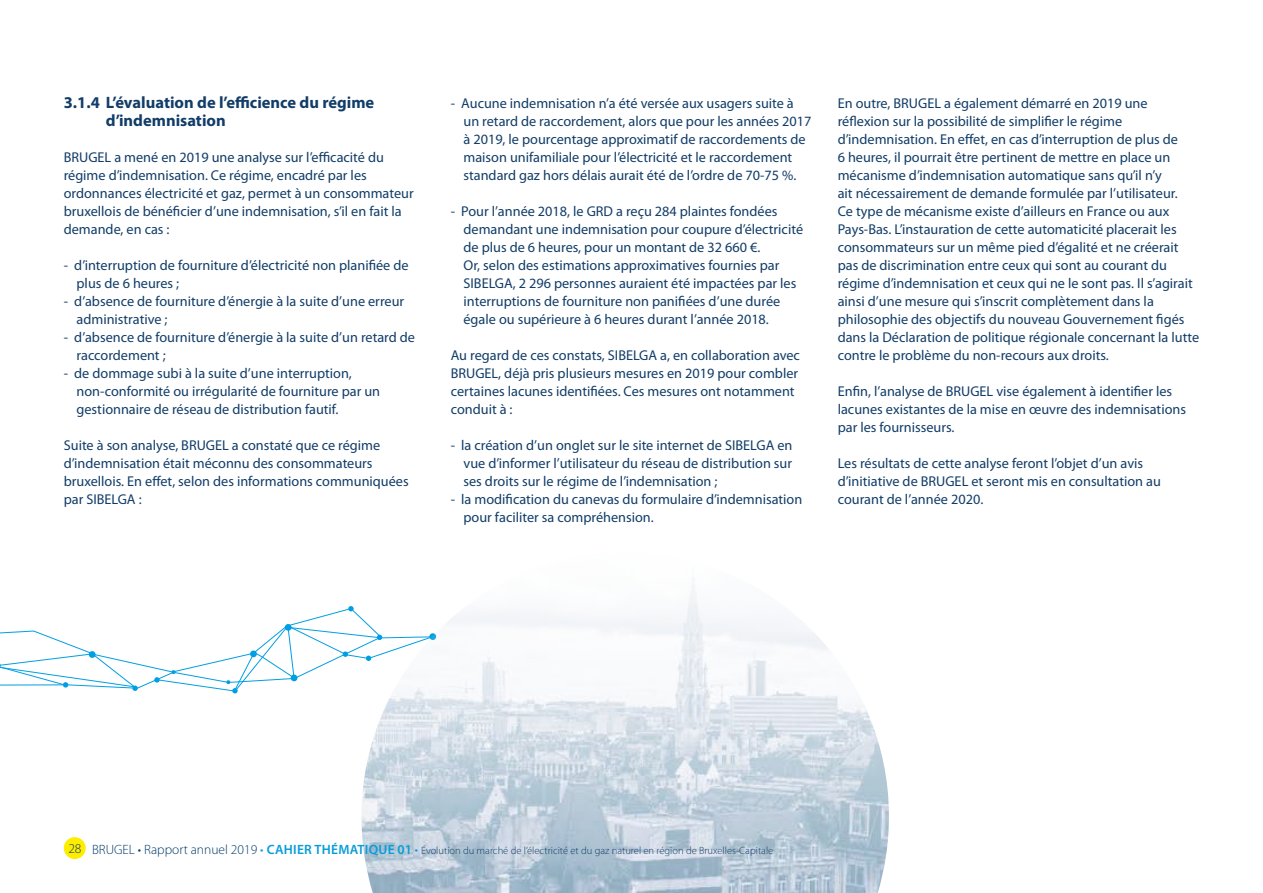
<style>
.page{position:relative;width:1263px;height:893px;background:#fff}
.page>*{position:absolute;margin:0;border:0;box-sizing:border-box;transform-origin:0 0}
.t1{font:700 16.5px/18px "Myriad Pro";color:#123d68}
.t2{font:14.25px/18px "Myriad Pro";color:#123d68}
.t3{font:300 10.5px "Myriad Pro";color:#123d68}
.s1{font-size:13.5px;color:#003c68}
.s2{font-size:13.5px;color:#089dd9}
.s3{font-weight:600;font-size:13.5px;color:#089dd9}
</style>
<div class="page">
<svg style="left:0;top:606px;width:361px;height:88px"></svg>
<img style="left:361px;top:585px;width:528px;height:308px">
<div style="left:64px;top:837px;width:22px;height:22px;background:#ffed00;border-radius:50%"></div>
<p class="t1" style="left:106px;top:94px;width:270px;text-indent:-42px">3.1.4 L’évaluation de l’efficience du régime d’indemnisation</p>
<p class="t2" style="left:64px;top:148px;width:351px">BRUGEL a mené en 2019 une analyse sur l’efficacité du régime d’indemnisation. Ce régime, encadré par les ordonnances électricité et gaz, permet à un consommateur bruxellois de bénéficier d’une indemnisation, s’il en fait la demande, en cas :</p>
<p class="t2" style="left:77px;top:256px;width:334px;text-indent:-13px">- d’interruption de fourniture d’électricité non planifiée de plus de 6 heures ;</p>
<p class="t2" style="left:77px;top:292px;width:329px;text-indent:-13px">- d’absence de fourniture d’énergie à la suite d’une erreur administrative ;</p>
<p class="t2" style="left:77px;top:328px;width:340px;text-indent:-13px">- d’absence de fourniture d’énergie à la suite d’un retard de raccordement ;</p>
<p class="t2" style="left:77px;top:364px;width:305px;text-indent:-13px">- de dommage subi à la suite d’une interruption, non-conformité ou irrégularité de fourniture par un gestionnaire de réseau de distribution fautif.</p>
<p class="t2" style="left:64px;top:436px;width:346px">Suite à son analyse, BRUGEL a constaté que ce régime d’indemnisation était méconnu des consommateurs bruxellois. En effet, selon des informations communiquées par SIBELGA :</p>
<p class="t2" style="left:463px;top:95px;width:349px;text-indent:-13px">- Aucune indemnisation n’a été versée aux usagers suite à un retard de raccordement, alors que pour les années 2017 à 2019, le pourcentage approximatif de raccordements de maison unifamiliale pour l’électricité et le raccordement standard gaz hors délais aurait été de l’ordre de 70-75 %.</p>
<p class="t2" style="left:463px;top:203px;width:341px;text-indent:-13px">- Pour l’année 2018, le GRD a reçu 284 plaintes fondées demandant une indemnisation pour coupure d’électricité de plus de 6 heures, pour un montant de 32 660 €.<br>Or, selon des estimations approximatives fournies par SIBELGA, 2 296 personnes auraient été impactées par les interruptions de fourniture non panifiées d’une durée égale ou supérieure à 6 heures durant l’année 2018.</p>
<p class="t2" style="left:451px;top:347px;width:351px">Au regard de ces constats, SIBELGA a, en collaboration avec BRUGEL, déjà pris plusieurs mesures en 2019 pour combler certaines lacunes identifiées. Ces mesures ont notamment conduit à :</p>
<p class="t2" style="left:463px;top:437px;width:330px;text-align:justify;text-indent:-13px">- la création d’un onglet sur le site internet de SIBELGA en vue d’informer l’utilisateur du réseau de distribution sur ses droits sur le régime de l’indemnisation ;</p>
<p class="t2" style="left:463px;top:491px;width:340px;text-indent:-13px">- la modification du canevas du formulaire d’indemnisation pour faciliter sa compréhension.</p>
<p class="t2" style="left:838px;top:95px;width:363px">En outre, BRUGEL a également démarré en 2019 une réflexion sur la possibilité de simplifier le régime d’indemnisation. En effet, en cas d’interruption de plus de<br>6 heures, il pourrait être pertinent de mettre en place un mécanisme d’indemnisation automatique sans qu’il n’y<br>ait nécessairement de demande formulée par l’utilisateur.<br>Ce type de mécanisme existe d’ailleurs en France ou aux Pays-Bas. L’instauration de cette automaticité placerait les consommateurs sur un même pied d’égalité et ne créerait pas de discrimination entre ceux qui sont au courant du régime d’indemnisation et ceux qui ne le sont pas. Il s’agirait ainsi d’une mesure qui s’inscrit complètement dans la philosophie des objectifs du nouveau Gouvernement figés dans la Déclaration de politique régionale concernant la lutte contre le problème du non-recours aux droits.</p>
<p class="t2" style="left:838px;top:383px;width:350px">Enfin, l’analyse de BRUGEL vise également à identifier les lacunes existantes de la mise en œuvre des indemnisations par les fournisseurs.</p>
<p class="t2" style="left:838px;top:455px;width:325px">Les résultats de cette analyse feront l’objet d’un avis d’initiative de BRUGEL et seront mis en consultation au courant de l’année 2020.</p>
<p class="t3" style="left:68px;top:844px;width:706px"><span class="s1">28 BRUGEL • Rapport annuel 2019</span> <span class="s2">•</span> <span class="s3">CAHIER THÉMATIQUE 01</span> <span class="s2">•</span> Évolution du marché de l’électricité et du gaz naturel en région de Bruxelles-Capitale</p>
</div>
